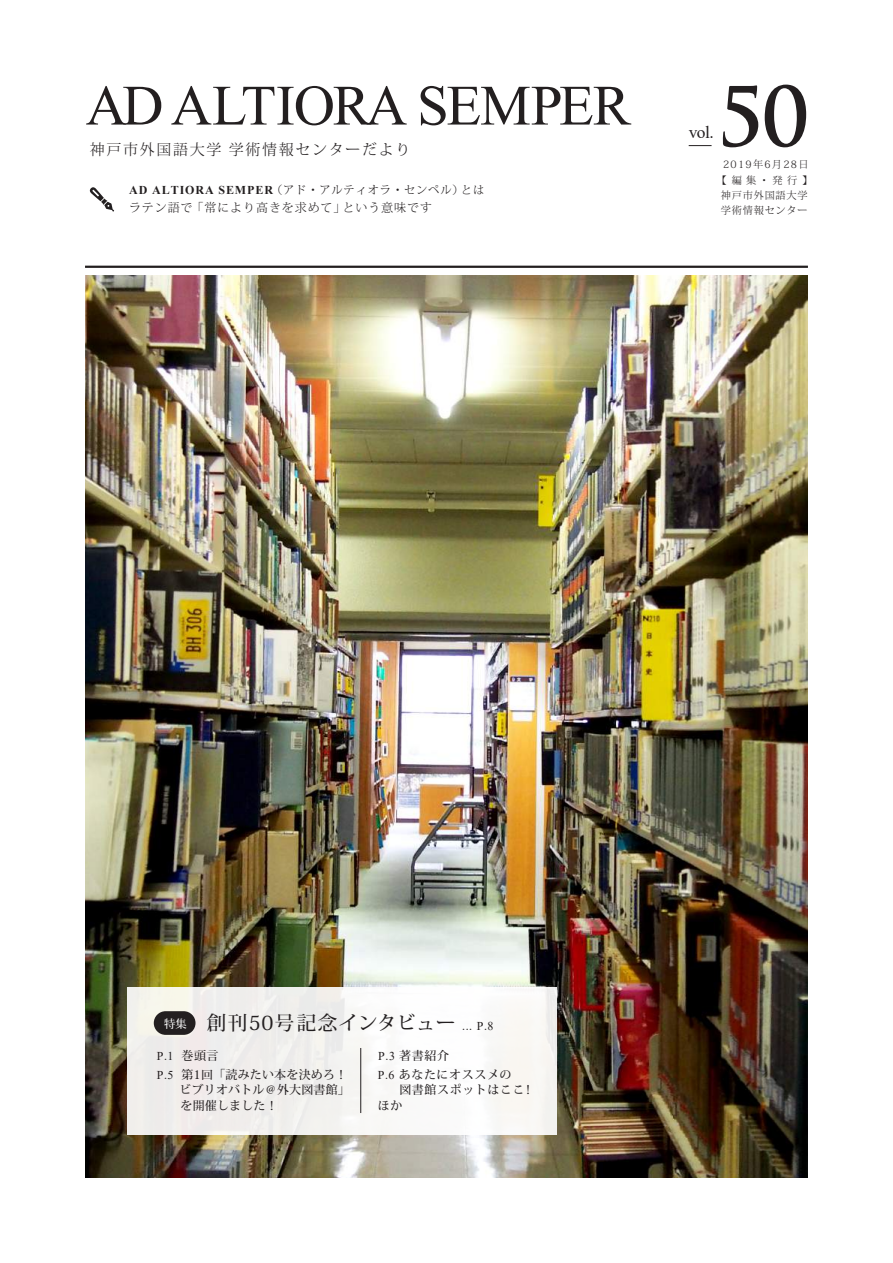
<style>
.page{position:relative;width:893px;height:1263px;background:#fff}
.page>*{position:absolute;margin:0;border:0;box-sizing:border-box;transform-origin:0 0}
.t1{font:700 79.95px "Trajan Pro";color:#231f20}
.t2{font:57px "Times New Roman";letter-spacing:-.02em;color:#231f20}
.t3{font:500 19.5px "Koz Min Pro";letter-spacing:.055em;color:#231f20}
.t4{font:17.4px "Times New Roman";color:#231f20}
.t5{font:300 15px "Koz Min Pro";letter-spacing:.11em;color:#231f20}
.t6{font:500 12px/15.8px "Koz Min Pro";letter-spacing:.015em;color:#231f20}
.t7{font:500 12px/18.8px "Koz Min Pro";letter-spacing:.05em;color:#231f20}
.t8{font:300 12px "Koz Min Pro";letter-spacing:.075em;color:#231f20}
.t9{font:12px "Times New Roman";color:#231f20}
.t10{font:300 11.25px "Koz Min Pro";letter-spacing:.075em;color:#231f20}
.t11{font:500 11.25px "Koz Min Pro";color:#fff}
.t12{font:300 10.2px/15.8px "Koz Min Pro";letter-spacing:.125em;color:#231f20;text-align:center}
.t13{font:300 10.2px "Koz Min Pro";letter-spacing:.075em;color:#231f20}
.s1{font-family:"Times New Roman";font-weight:700;font-size:12px}
.s2{font-family:"Koz Min Pro";font-weight:500}
.s3{font-family:"Times New Roman";font-weight:400}
</style>
<div class="page">
<hr style="left:85px;top:266px;width:723px;height:2px;background:#231f20">
<svg style="left:689px;top:145px;width:23px;height:1px"></svg>
<img style="left:85px;top:275px;width:723px;height:902px">
<div style="left:128px;top:987px;width:429px;height:148px;background:linear-gradient(to right,#eeece9,#fcfcfb)"></div>
<hr style="left:360px;top:1048px;width:1px;height:65px;background:#231f20">
<div style="left:154px;top:1011px;width:41px;height:24px;background:#231f20;border-radius:12px"></div>
<svg style="left:89px;top:187px;width:25px;height:25px"></svg>
<h2 class="t2" style="left:86px;top:65px;width:547px">ADALTIORA SEMPER</h2>
<p class="t5" style="left:90px;top:139px;width:322px">神戸市外国語大学 学術情報センターだより</p>
<p class="t10" style="left:129px;top:182px;width:357px"><span class="s1">AD ALTIORA SEMPER</span>（アド・アルティオラ・センペル）とは</p>
<p class="t8" style="left:129px;top:199px;width:304px">ラテン語で「常により高きを求めて」という意味です</p>
<h3 class="t4" style="left:689px;top:120px;width:27px">vol.</h3>
<h1 class="t1" style="left:717px;top:67px;width:94px">50</h1>
<p class="t12" style="left:717px;top:156px;width:98px">2019年6月28日【編集・発行】神戸市外国語大学</p>
<p class="t13" style="left:721px;top:203px;width:88px">学術情報センター</p>
<h3 class="t3" style="left:207px;top:1009px;width:250px">創刊50号記念インタビュー</h3>
<p class="t9" style="left:157px;top:1047px;width:63px">P.1 <span class="s2">巻頭言</span></p>
<p class="t11" style="left:164px;top:1016px;width:24px">特集</p>
<p class="t9" style="left:462px;top:1017px;width:33px">... P.8</p>
<p class="t7" style="left:378px;top:1045px;width:135px"><span class="s3">P.3</span> 著書紹介<br><span class="s3">P.6</span> あなたにオススメの</p>
<p class="t7" style="left:378px;top:1082px;width:158px;line-height:15.8px;text-indent:22px">図書館スポットはここ！ほか</p>
<p class="t6" style="left:180px;top:1066px;width:172px;text-indent:-23px"><span class="s3">P.5</span> 第1回「読みたい本を決めろ！ビブリオバトル＠外大図書館」を開催しました！</p>
</div>
